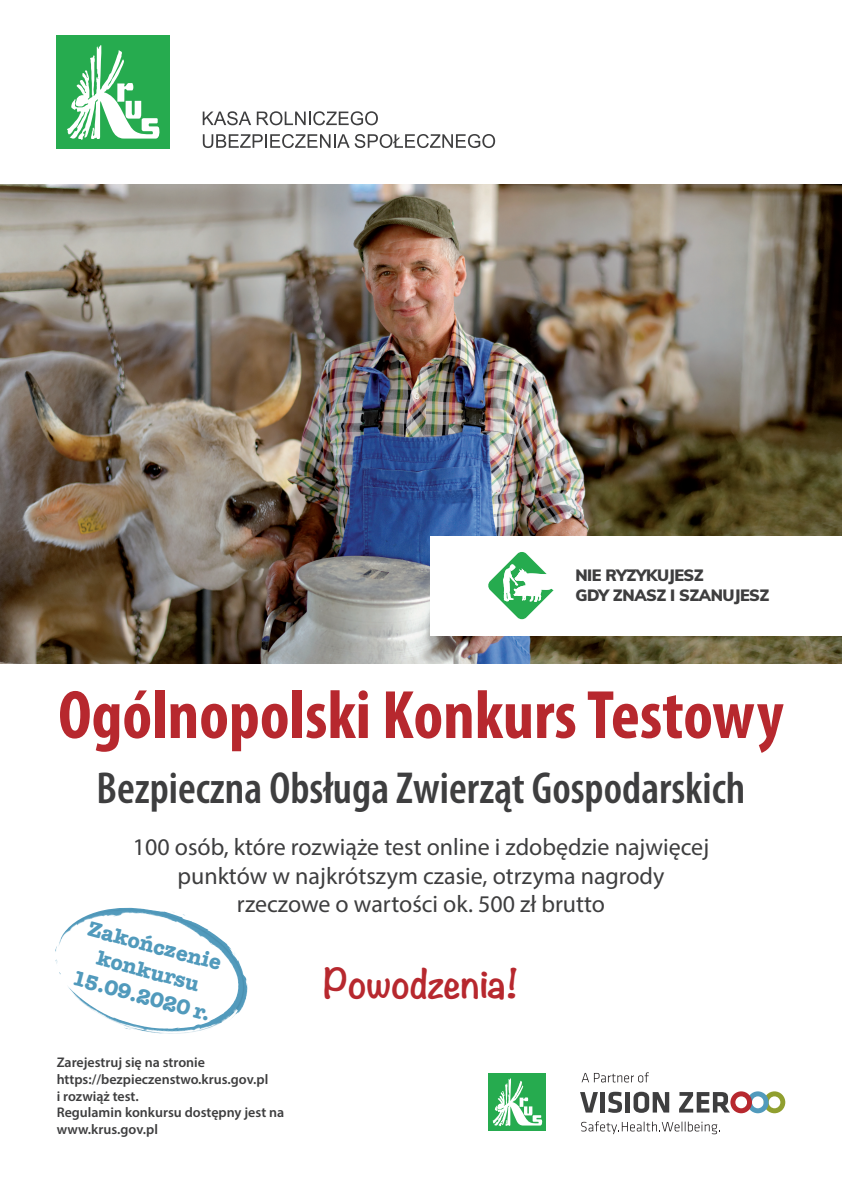
<style>
.page{position:relative;width:842px;height:1191px;background:#fff}
.page>*{position:absolute;margin:0;border:0;box-sizing:border-box;transform-origin:0 0}
.t1{font:700 condensed 69px "Myriad Pro";color:#b7282e}
.t2{font:600 condensed 45px "Myriad Pro";color:#3e3e3f}
.t3{font:700 36px "Noteworthy";letter-spacing:-.01em;color:#b7282e}
.t4{font:24px/28.8px "Myriad Pro";color:#3e3e3f;text-align:center}
.t5{font:700 21.6px/25.9px "American Typewriter";color:#519abc;text-align:center}
.t6{font:900 16px/19.2px "Muli";letter-spacing:-.035em;color:#3e3e3f}
.t7{font:600 14px/16.8px "Myriad Pro";color:#3e3e3f}
</style>
<div class="page">
<img style="left:0;top:184px;width:842px;height:479px">
<div style="left:488px;top:1073px;width:58px;height:58px;background:#26ab4f"></div>
<svg style="left:493px;top:1078px;width:49px;height:48px"></svg>
<svg style="left:580px;top:1092px;width:18px;height:20px"></svg>
<div style="left:600px;top:1092px;width:5px;height:20px;background:#3e3e3f"></div>
<svg style="left:608px;top:1091px;width:14px;height:21px"></svg>
<div style="left:625px;top:1092px;width:5px;height:20px;background:#3e3e3f"></div>
<svg style="left:633px;top:1091px;width:36px;height:21px"></svg>
<svg style="left:679px;top:1091px;width:106px;height:22px"></svg>
<svg style="left:581px;top:1121px;width:139px;height:13px"></svg>
<svg style="left:582px;top:1072px;width:67px;height:10px"></svg>
<div style="left:431px;top:536px;width:411px;height:99px;background:#fff"></div>
<svg style="left:488px;top:552px;width:66px;height:68px"></svg>
<div style="left:57px;top:35px;width:113px;height:114px;background:#26ab4f"></div>
<svg style="left:67px;top:45px;width:93px;height:95px"></svg>
<svg style="left:203px;top:111px;width:48px;height:14px"></svg>
<svg style="left:257px;top:111px;width:121px;height:14px"></svg>
<svg style="left:203px;top:134px;width:292px;height:14px"></svg>
<svg style="left:55px;top:907px;width:193px;height:127px"></svg>
<p class="t6" style="left:575px;top:565px;width:195px">NIE RYZYKUJESZ<br>GDY ZNASZ I SZANUJESZ</p>
<h1 class="t1" style="left:58px;top:672px;width:727px">Ogólnopolski Konkurs Testowy</h1>
<h2 class="t2" style="left:97px;top:760px;width:650px">Bezpieczna Obsługa Zwierząt Gospodarskich</h2>
<p class="t4" style="left:133px;top:832px;width:578px">100 osób, które rozwiąże test online i zdobędzie najwięcej punktów w najkrótszym czasie, otrzyma nagrody rzeczowe o wartości ok. 500 zł brutto</p>
<p class="t5" style="left:90px;top:913px;width:144px;rotate:15deg">Zakończenie konkursu<br>15.09.2020 r.</p>
<p class="t7" style="left:57px;top:1053px;width:229px">Zarejestruj się na stronie https://bezpieczenstwo.krus.gov.pl<br>i rozwiąż test.<br>Regulamin konkursu dostępny jest na www.krus.gov.pl</p>
<h3 class="t3" style="left:324px;top:951px;width:196px">Powodzenia!</h3>
</div>
